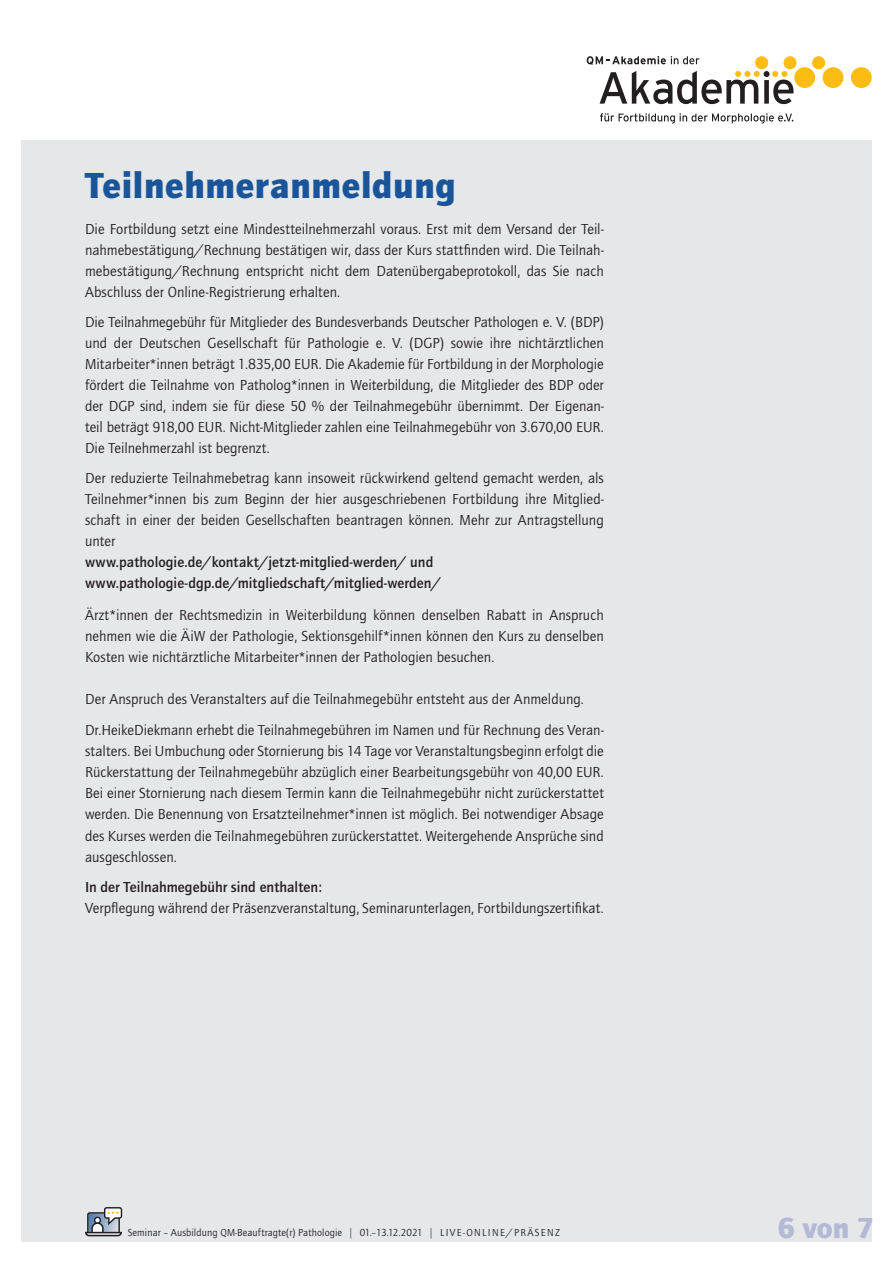
<style>
.page{position:relative;width:893px;height:1263px;background:#fff}
.page>*{position:absolute;margin:0;border:0;box-sizing:border-box;transform-origin:0 0}
.t1{font:900 37.5px "Quay Itc T";letter-spacing:.02em;color:#1a559a}
.t2{font:900 30px "Quay Itc T";color:#b3b9d7}
.t3{font:15px/21px "Quay Itc T";color:#231f20;text-align:justify}
.t4{font:700 15px "Quay Itc T";color:#231f20}
.t5{font:10.5px "Quay Itc T";letter-spacing:.01em;color:#231f20}
.s1{font-family:"Slimbach";font-weight:700}
</style>
<div class="page">
<div style="left:21px;top:140px;width:851px;height:1102px;background:#e6e7e9"></div>
<svg style="left:600px;top:113px;width:193px;height:11px"></svg>
<div style="left:756px;top:57px;width:12px;height:12px;background:#fdbc12;border-radius:50%"></div>
<div style="left:756px;top:57px;width:12px;height:12px;border:1px solid #fdbc12;border-radius:50%"></div>
<div style="left:784px;top:57px;width:12px;height:12px;background:#fdbc12;border-radius:50%"></div>
<div style="left:784px;top:57px;width:12px;height:12px;border:1px solid #fdbc12;border-radius:50%"></div>
<div style="left:813px;top:57px;width:12px;height:12px;background:#fdbc12;border-radius:50%"></div>
<div style="left:813px;top:57px;width:12px;height:12px;border:1px solid #fdbc12;border-radius:50%"></div>
<div style="left:794px;top:67px;width:21px;height:21px;background:#fdbc12;border-radius:50%"></div>
<div style="left:823px;top:67px;width:20px;height:21px;background:#fdbc12;border-radius:50%"></div>
<div style="left:851px;top:67px;width:21px;height:21px;background:#fdbc12;border-radius:50%"></div>
<svg style="left:600px;top:71px;width:193px;height:33px"></svg>
<svg style="left:587px;top:56px;width:112px;height:9px"></svg>
<svg style="left:85px;top:1207px;width:37px;height:29px"></svg>
<p class="t1" style="left:85px;top:164px;width:372px">Teilnehmeranmeldung</p>
<p class="t3" style="left:85px;top:219px;width:520px">Die Fortbildung setzt eine Mindestteilnehmerzahl voraus. Erst mit dem Versand der Teil&shy;nahmebestätigung/Rechnung bestätigen wir, dass der Kurs stattfinden wird. Die Teilnah&shy;mebestätigung/Rechnung entspricht nicht dem Datenübergabeprotokoll, das Sie nach Abschluss der Online-Registrierung erhalten.</p>
<p class="t3" style="left:85px;top:312px;width:520px">Die Teilnahmegebühr für Mitglieder des Bundesverbands Deutscher Pathologen e. V. (BDP) und der Deutschen Gesellschaft für Pathologie e. V. (DGP) sowie ihre nichtärztlichen Mitarbeiter*innen beträgt 1.835,00 EUR. Die Akademie für Fortbildung in der Morphologie fördert die Teilnahme von Patholog*innen in Weiterbildung, die Mitglieder des BDP oder der DGP sind, indem sie für diese 50 % der Teilnahmegebühr übernimmt. Der Eigenan&shy;teil beträgt 918,00 EUR. Nicht-Mitglieder zahlen eine Teilnahmegebühr von 3.670,00 EUR.<br>Die Teilnehmerzahl ist begrenzt.</p>
<p class="t3" style="left:85px;top:468px;width:520px">Der reduzierte Teilnahmebetrag kann insoweit rückwirkend geltend gemacht werden, als Teilnehmer*innen bis zum Beginn der hier ausgeschriebenen Fortbildung ihre Mitglied&shy;schaft in einer der beiden Gesellschaften beantragen können. Mehr zur Antragstellung unter</p>
<p class="t4" style="left:85px;top:554px;width:350px">www.pathologie.de/kontakt/jetzt-mitglied-werden/ und</p>
<p class="t4" style="left:85px;top:575px;width:357px">www.pathologie-dgp.de/mitgliedschaft/mitglied-werden/</p>
<p class="t3" style="left:85px;top:604px;width:520px">Ärzt*innen der Rechtsmedizin in Weiterbildung können denselben Rabatt in Anspruch nehmen wie die ÄiW der Pathologie, Sektionsgehilf*innen können den Kurs zu denselben Kosten wie nichtärztliche Mitarbeiter*innen der Pathologien besuchen.</p>
<p class="t3" style="left:85px;top:688px;width:500px">Der Anspruch des Veranstalters auf die Teilnahmegebühr entsteht aus der Anmeldung.</p>
<p class="t3" style="left:85px;top:720px;width:520px">Dr.HeikeDiekmann erhebt die Teilnahmegebühren im Namen und für Rechnung des Veran&shy;stalters. Bei Umbuchung oder Stornierung bis 14 Tage vor Veranstaltungsbeginn erfolgt die Rückerstattung der Teilnahmegebühr abzüglich einer Bearbeitungsgebühr von 40,00 EUR.<br>Bei einer Stornierung nach diesem Termin kann die Teilnahmegebühr nicht zurückerstattet werden. Die Benennung von Ersatzteilnehmer*innen ist möglich. Bei notwendiger Absage des Kurses werden die Teilnahmegebühren zurückerstattet. Weitergehende Ansprüche sind ausgeschlossen.</p>
<p class="t4" style="left:85px;top:878px;width:239px">In der Teilnahmegebühr sind enthalten:</p>
<p class="t3" style="left:85px;top:897px;width:520px">Verpflegung während der Präsenzveranstaltung, Seminarunterlagen, Fortbildungszertifikat.</p>
<p class="t5" style="left:128px;top:1227px;width:434px">Seminar – Ausbildung QM-Beauftragte(r) Pathologie <span class="s1">|</span> 01.–13.12.2021 <span class="s1">|</span> LIVE-ONLINE/PRÄSENZ</p>
<p class="t2" style="left:777px;top:1210px;width:98px">6 von 7</p>
</div>
